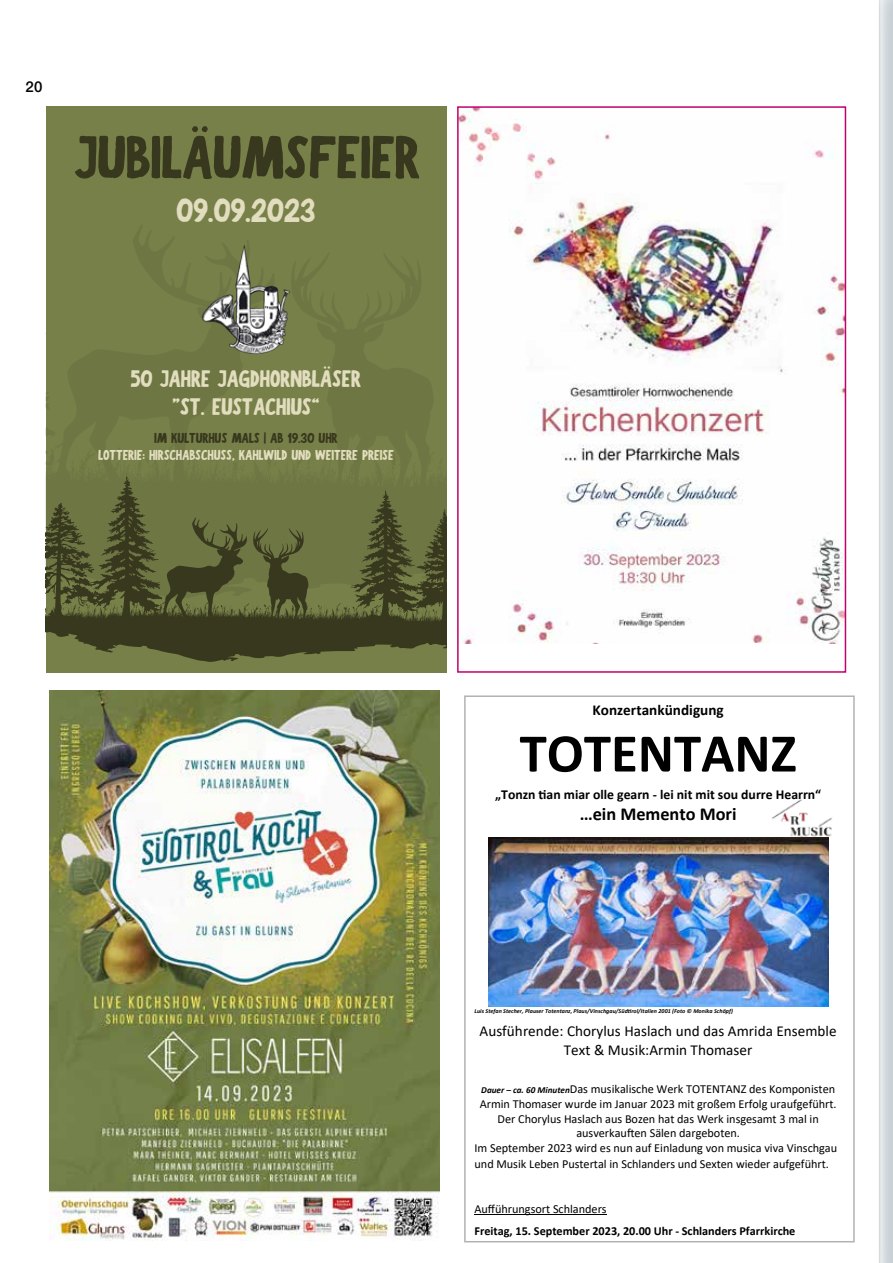
<style>
.page{position:relative;width:893px;height:1263px;background:#fff}
.page>*{position:absolute;margin:0;border:0;box-sizing:border-box;transform-origin:0 0}
.t1{font:60.45px "Boldoa Mat";color:#38381e}
.t2{font:700 54.9px "Calibri";color:#000}
.t3{font:33.3px "Boldoa Mat";color:#e1ddbe}
.t4{font:23.85px/28.5px "Boldoa Mat";color:#e1ddbe;text-align:center}
.t5{font:700 18.3px "Calibri";color:#000}
.t6{font:15.15px/18.6px "Calibri";color:#000;text-align:center}
.t7{font:700 15.15px "Calibri";color:#000}
.t8{font:500 15px "Helvetica Neue";color:#000}
.t9{font:14.25px "Boldoa Mat";color:#e1ddbe}
.t10{font:14.25px "Boldoa Mat";color:#38381e}
.t11{font:700 13.65px "Calibri";color:#000}
.t12{font:12.3px "Calibri";color:#000}
.t13{font:700 12.3px "Calibri";color:#000}
.t14{font:italic 700 6px "Calibri";letter-spacing:.005em;color:#000}
.s1{font-weight:700;font-style:italic;font-size:9.15px}
</style>
<div class="page">
<svg style="left:879px;top:0;width:14px;height:1263px;background:#d4dadd"></svg>
<img style="left:50px;top:690px;width:389px;height:550px">
<img style="left:460px;top:109px;width:383px;height:534px">
<div style="left:457px;top:106px;width:389px;height:567px;border:2px solid #c3006b"></div>
<div style="left:46px;top:106px;width:400px;height:567px;background:#778049"></div>
<svg style="left:46px;top:474px;width:400px;height:188px;fill:#6e7644"></svg>
<img style="left:201px;top:245px;width:89px;height:110px">
<img style="left:772px;top:799px;width:60px;height:38px">
<hr style="left:474px;top:1214px;width:133px;height:1px;background:#000">
<img style="left:489px;top:837px;width:340px;height:170px">
<div style="left:464px;top:695px;width:391px;height:547px;border:2px solid #b3b2b2"></div>
<p class="t8" style="left:26px;top:78px;width:18px">20</p>
<h1 class="t1" style="left:75px;top:122px;width:348px">JUBILÄUMSFEIER</h1>
<h3 class="t3" style="left:177px;top:191px;width:140px">09.09.2023</h3>
<h3 class="t4" style="left:131px;top:365px;width:232px">50 JAHRE JAGDHORNBLÄSER "ST. EUSTACHIUS“</h3>
<p class="t10" style="left:155px;top:430px;width:185px">IM KULTURHUS MALS | AB 19.30 UHR</p>
<p class="t9" style="left:99px;top:447px;width:297px">LOTTERIE: HIRSCHABSCHUSS, KAHLWILD UND WEITERE PREISE</p>
<p class="t7" style="left:592px;top:699px;width:133px">Konzertankündigung</p>
<h2 class="t2" style="left:520px;top:714px;width:279px">TOTENTANZ</h2>
<p class="t11" style="left:495px;top:785px;width:327px">„Tonzn 'an miar olle gearn - lei nit mit sou durre Hearrn“</p>
<h3 class="t5" style="left:580px;top:801px;width:158px">…ein Memento Mori</h3>
<p class="t14" style="left:474px;top:1006px;width:260px">Luis Stefan Stecher, Plauser Totentanz, Plaus/Vinschgau/Süd:rol/Italien 2001 (Foto © Monika Schöpf)</p>
<p class="t6" style="left:479px;top:1021px;width:359px">Ausführende: Chorylus Haslach und das Amrida Ensemble<br>Text &amp; Musik:Armin Thomaser</p>
<p class="t12" style="left:481px;top:1080px;width:355px"><span class="s1">Dauer – ca. 60 Minuten</span>Das musikalische Werk TOTENTANZ des Komponisten</p>
<p class="t12" style="left:480px;top:1095px;width:358px">Armin Thomaser wurde im Januar 2023 mit großem Erfolg uraufgeführt.</p>
<p class="t12" style="left:498px;top:1110px;width:323px">Der Chorylus Haslach aus Bozen hat das Werk insgesamt 3 mal in</p>
<p class="t12" style="left:576px;top:1125px;width:165px">ausverkauKen Sälen dargeboten.</p>
<p class="t12" style="left:474px;top:1140px;width:364px">Im September 2023 wird es nun auf Einladung von musica viva Vinschgau</p>
<p class="t12" style="left:474px;top:1156px;width:356px">und Musik Leben Pustertal in Schlanders und Sexten wieder aufgeführt.</p>
<p class="t12" style="left:474px;top:1200px;width:134px">Aufführungsort Schlanders</p>
<p class="t13" style="left:474px;top:1222px;width:322px">Freitag, 15. September 2023, 20.00 Uhr - Schlanders Pfarrkirche</p>
</div>
